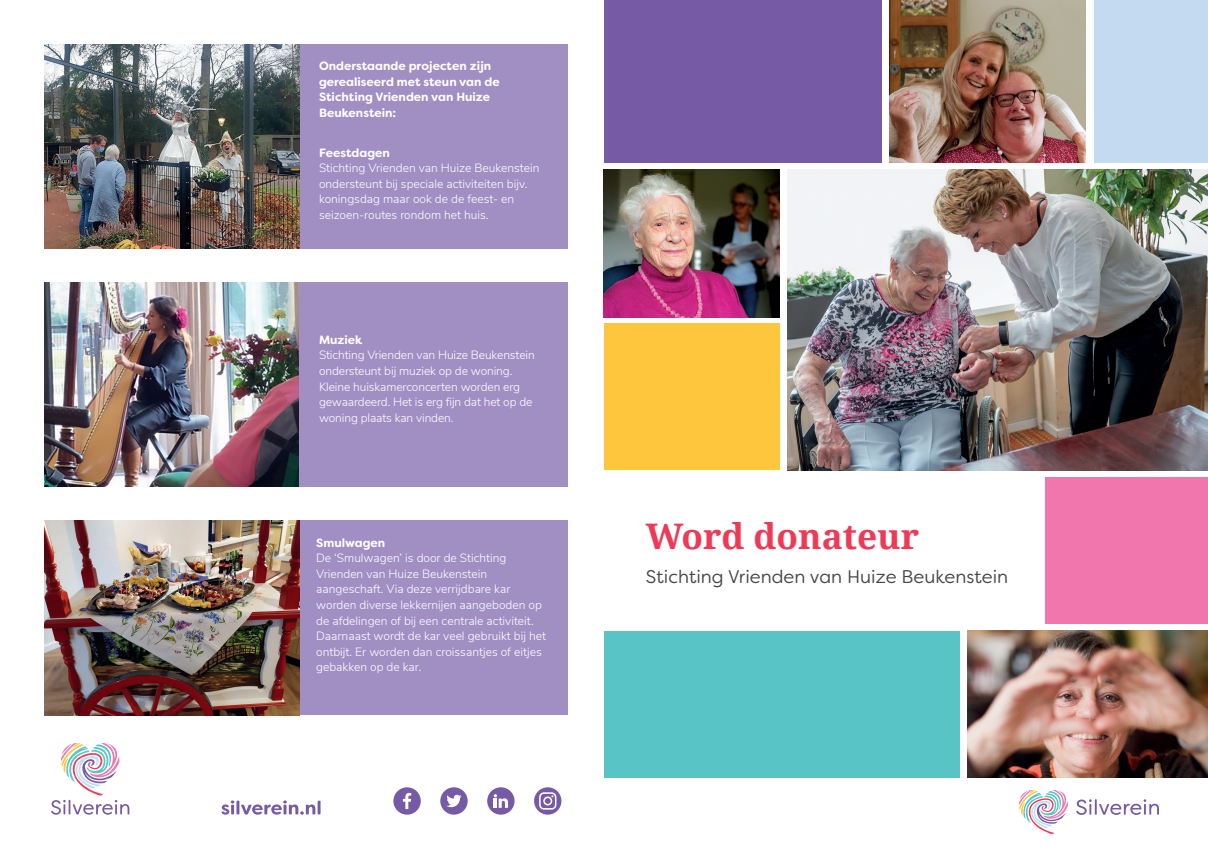
<style>
.page{position:relative;width:1208px;height:859px;background:#fff}
.page>*{position:absolute;margin:0;border:0;box-sizing:border-box;transform-origin:0 0}
.COVER___titel{font:700 35.3px "Noto Serif";color:#ee3a56}
.COVER___Subtitel{font:18.3px "Filson Soft";color:#464748}
.Broodtekst{font:300 12px/15.6px "Nunito Sans";color:#fff}
.KOP___Subparagraaf{font:700 12px/15.6px "Filson Soft";color:#fff}
</style>
<div class="page">
<img style="left:967px;top:631px;width:241px;height:147px">
<div style="left:604px;top:0;width:281px;height:163px;background:#775aa6"></div>
<div style="left:1090px;top:0;width:118px;height:163px;background:#c3daf1"></div>
<div style="left:604px;top:324px;width:179px;height:146px;background:#fec63d"></div>
<div style="left:1041px;top:477px;width:167px;height:147px;background:#f176ae"></div>
<div style="left:604px;top:631px;width:360px;height:147px;background:#59c4c6"></div>
<img style="left:787px;top:170px;width:421px;height:300px">
<img style="left:604px;top:170px;width:176px;height:147px">
<img style="left:889px;top:0;width:197px;height:163px">
<div style="left:881px;top:0;width:7px;height:166px;background:#fff"></div>
<div style="left:1086px;top:0;width:7px;height:166px;background:#fff"></div>
<div style="left:780px;top:167px;width:7px;height:308px;background:#fff"></div>
<div style="left:1038px;top:474px;width:7px;height:153px;background:#fff"></div>
<svg style="left:1019px;top:790px;width:49px;height:44px"></svg>
<svg style="left:1076px;top:799px;width:83px;height:16px"></svg>
<div style="left:960px;top:627px;width:7px;height:154px;background:#fff"></div>
<img style="left:45px;top:283px;width:254px;height:204px">
<div style="left:299px;top:45px;width:269px;height:204px;background:#a18fc4"></div>
<div style="left:299px;top:283px;width:269px;height:204px;background:#a18fc4"></div>
<div style="left:296px;top:521px;width:272px;height:194px;background:#a18fc4"></div>
<img style="left:45px;top:45px;width:254px;height:204px">
<img style="left:45px;top:521px;width:254px;height:194px">
<div style="left:393px;top:787px;width:28px;height:28px;background:#775aa6;border-radius:50%"></div>
<svg style="left:403px;top:793px;width:8px;height:16px"></svg>
<div style="left:440px;top:787px;width:28px;height:28px;background:#775aa6;border-radius:50%"></div>
<svg style="left:446px;top:795px;width:15px;height:12px"></svg>
<div style="left:487px;top:787px;width:27px;height:28px;background:#775aa6;border-radius:50%"></div>
<svg style="left:494px;top:794px;width:14px;height:14px"></svg>
<div style="left:534px;top:787px;width:27px;height:28px;background:#775aa6;border-radius:50%"></div>
<svg style="left:539px;top:792px;width:17px;height:18px"></svg>
<svg style="left:51px;top:743px;width:78px;height:72px"></svg>
<svg style="left:221px;top:800px;width:99px;height:15px"></svg>
<p class="KOP___Subparagraaf" style="left:319px;top:58px;width:182px">Onderstaande projecten zijn gerealiseerd met steun van de<br>Stichting Vrienden van Huize<br>Beukenstein:</p>
<p class="KOP___Subparagraaf" style="left:319px;top:145px;width:72px">Feestdagen</p>
<p class="Broodtekst" style="left:319px;top:159px;width:222px">Stichting Vrienden van Huize Beukenstein ondersteunt bij speciale activiteiten bijv. koningsdag maar ook de de feest- en seizoen-routes rondom het huis.</p>
<p class="KOP___Subparagraaf" style="left:319px;top:332px;width:45px">Muziek</p>
<p class="Broodtekst" style="left:319px;top:347px;width:217px">Stichting Vrienden van Huize Beukenstein ondersteunt bij muziek op de woning.<br>Kleine huiskamerconcerten worden erg gewaardeerd. Het is erg fijn dat het op de woning plaats kan vinden.</p>
<p class="KOP___Subparagraaf" style="left:316px;top:535px;width:71px">Smulwagen</p>
<p class="Broodtekst" style="left:316px;top:549px;width:231px">De ‘Smulwagen’ is door de Stichting Vrienden van Huize Beukenstein aangeschaft. Via deze verrijdbare kar worden diverse lekkernijen aangeboden op de afdelingen of bij een centrale activiteit.<br>Daarnaast wordt de kar veel gebruikt bij het ontbijt. Er worden dan croissantjes of eitjes gebakken op de kar.</p>
<p class="COVER___titel" style="left:646px;top:511px;width:275px">Word donateur</p>
<p class="COVER___Subtitel" style="left:646px;top:565px;width:364px">Stichting Vrienden van Huize Beukenstein</p>
</div>
